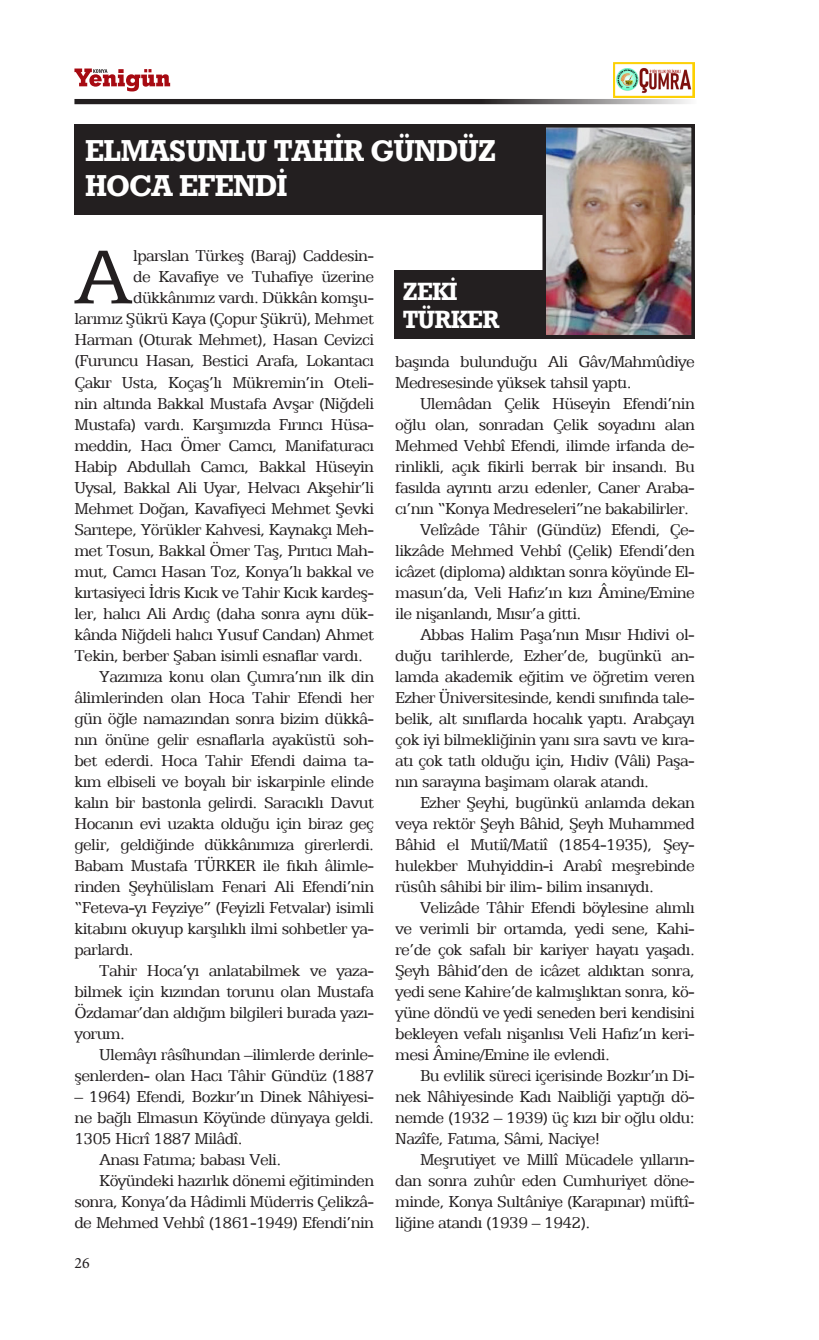
<style>
.page{position:relative;width:819px;height:1340px;background:#fff}
.page>*{position:absolute;margin:0;border:0;box-sizing:border-box;transform-origin:0 0}
.metin{font:86.1px "Egyptian 505 BT";color:#231f20}
.yatay_baslık{font:29.75px/35px "Geometric Slab 712 BT Bold A";letter-spacing:-.01em;color:#fff}
.yatay_baslık-2{font:24.5px "Geometric Slab 712 BT Bold A";letter-spacing:-.01em;color:#fff}
.metin-2{font:17.5px/21px "Egyptian 505 BT";letter-spacing:-.035em;color:#231f20;text-align:justify}
.t1{font:15.75px "Minion Pro";color:#231f20}
</style>
<div class="page">
<svg style="left:74px;top:68px;width:96px;height:23px"></svg>
<svg style="left:74px;top:99px;width:615px;height:5px;background:#464344"></svg>
<img style="left:613px;top:62px;width:81px;height:35px">
<div style="left:74px;top:124px;width:620px;height:91px;background:#231f20"></div>
<div style="left:394px;top:270px;width:300px;height:68px;background:#231f20"></div>
<img style="left:547px;top:129px;width:142px;height:204px">
<div style="left:542px;top:124px;width:152px;height:214px;border:4px solid #231f20"></div>
<p class="yatay_baslık" style="left:85px;top:132px;width:412px">ELMASUNLU TAHİR GÜNDÜZ<br>HOCA EFENDİ</p>
<p class="metin-2" style="left:133px;top:245px;width:242px">lparslan Türkeş (Baraj) Caddesin-</p>
<p class="metin-2" style="left:133px;top:266px;width:242px">de Kavafiye ve Tuhafiye üzerine</p>
<p class="metin-2" style="left:133px;top:287px;width:242px">dükkânımız vardı. Dükkân komşu-</p>
<p class="metin-2" style="left:74px;top:308px;width:301px">larımız Şükrü Kaya (Çopur Şükrü), Mehmet</p>
<p class="metin-2" style="left:74px;top:329px;width:301px">Harman (Oturak Mehmet), Hasan Cevizci</p>
<p class="metin-2" style="left:74px;top:350px;width:301px">(Furuncu Hasan, Bestici Arafa, Lokantacı</p>
<p class="metin-2" style="left:74px;top:371px;width:301px">Çakır Usta, Koçaş’lı Mükremin’in Oteli-</p>
<p class="metin-2" style="left:74px;top:392px;width:301px">nin altında Bakkal Mustafa Avşar (Niğdeli</p>
<p class="metin-2" style="left:74px;top:413px;width:301px">Mustafa) vardı. Karşımızda Fırıncı Hüsa-</p>
<p class="metin-2" style="left:74px;top:434px;width:301px">meddin, Hacı Ömer Camcı, Manifaturacı</p>
<p class="metin-2" style="left:74px;top:455px;width:301px">Habip Abdullah Camcı, Bakkal Hüseyin</p>
<p class="metin-2" style="left:74px;top:476px;width:301px">Uysal, Bakkal Ali Uyar, Helvacı Akşehir’li</p>
<p class="metin-2" style="left:74px;top:497px;width:301px">Mehmet Doğan, Kavafiyeci Mehmet Şevki</p>
<p class="metin-2" style="left:74px;top:518px;width:301px">Sarıtepe, Yörükler Kahvesi, Kaynakçı Meh-</p>
<p class="metin-2" style="left:74px;top:539px;width:301px">met Tosun, Bakkal Ömer Taş, Pırıtıcı Mah-</p>
<p class="metin-2" style="left:74px;top:560px;width:301px">mut, Camcı Hasan Toz, Konya’lı bakkal ve</p>
<p class="metin-2" style="left:74px;top:581px;width:301px">kırtasiyeci İdris Kıcık ve Tahir Kıcık kardeş-</p>
<p class="metin-2" style="left:74px;top:602px;width:301px">ler, halıcı Ali Ardıç (daha sonra aynı dük-</p>
<p class="metin-2" style="left:74px;top:623px;width:301px">kânda Niğdeli halıcı Yusuf Candan) Ahmet</p>
<p class="metin-2" style="left:74px;top:644px;width:290px">Tekin, berber Şaban isimli esnaflar vardı.</p>
<p class="metin-2" style="left:74px;top:665px;width:301px;text-indent:25px">Yazımıza konu olan Çumra’nın ilk din âlimlerinden olan Hoca Tahir Efendi her gün öğle namazından sonra bizim dükkâ&shy;nın önüne gelir esnaflarla ayaküstü soh&shy;bet ederdi. Hoca Tahir Efendi daima ta&shy;kım elbiseli ve boyalı bir iskarpinle elinde kalın bir bastonla gelirdi. Saracıklı Davut Hocanın evi uzakta olduğu için biraz geç gelir, geldiğinde dükkânımıza girerlerdi.<br>Babam Mustafa TÜRKER ile fıkıh âlimle&shy;rinden Şeyhülislam Fenari Ali Efendi’nin “Feteva-yı Feyziye” (Feyizli Fetvalar) isimli kitabını okuyup karşılıklı ilmi sohbetler ya&shy;parlardı.</p>
<p class="metin-2" style="left:74px;top:959px;width:301px;text-indent:25px">Tahir Hoca’yı anlatabilmek ve yaza&shy;bilmek için kızından torunu olan Mustafa Özdamar’dan aldığım bilgileri burada yazı&shy;yorum.</p>
<p class="metin-2" style="left:74px;top:1043px;width:301px;text-align:right">Ulemâyı râsîhundan –ilimlerde derinle&shy;şenlerden- olan Hacı Tâhir Gündüz (1887</p>
<p class="metin-2" style="left:74px;top:1085px;width:301px">– 1964) Efendi, Bozkır’ın Dinek Nâhiyesi&shy;ne bağlı Elmasun Köyünde dünyaya geldi.<br>1305 Hicrî 1887 Milâdî.</p>
<p class="metin-2" style="left:99px;top:1148px;width:183px">Anası Fatıma; babası Veli.</p>
<p class="metin-2" style="left:74px;top:1169px;width:301px;text-indent:25px">Köyündeki hazırlık dönemi eğitiminden sonra, Konya’da Hâdimli Müderris Çelikzâ&shy;de Mehmed Vehbî (1861-1949) Efendi’nin</p>
<p class="metin" style="left:74px;top:227px;width:60px">A</p>
<p class="t1" style="left:74px;top:1251px;width:17px">26</p>
<p class="yatay_baslık-2" style="left:403px;top:276px;width:56px">ZEKİ</p>
<p class="yatay_baslık-2" style="left:403px;top:304px;width:97px">TÜRKER</p>
<p class="metin-2" style="left:395px;top:350px;width:301px">başında bulunduğu Ali Gâv/Mahmûdiye<br>Medresesinde yüksek tahsil yaptı.</p>
<p class="metin-2" style="left:395px;top:392px;width:301px;text-indent:25px">Ulemâdan Çelik Hüseyin Efendi’nin oğlu olan, sonradan Çelik soyadını alan Mehmed Vehbî Efendi, ilimde irfanda de&shy;rinlikli, açık fikirli berrak bir insandı. Bu fasılda ayrıntı arzu edenler, Caner Araba&shy;cı’nın “Konya Medreseleri”ne bakabilirler.</p>
<p class="metin-2" style="left:395px;top:518px;width:301px;text-indent:25px">Velîzâde Tâhir (Gündüz) Efendi, Çe&shy;likzâde Mehmed Vehbî (Çelik) Efendi’den icâzet (diploma) aldıktan sonra köyünde El&shy;masun’da, Veli Hafız’ın kızı Âmine/Emine ile nişanlandı, Mısır’a gitti.</p>
<p class="metin-2" style="left:395px;top:623px;width:301px;text-indent:25px">Abbas Halim Paşa’nın Mısır Hıdivi ol&shy;duğu tarihlerde, Ezher’de, bugünkü an&shy;lamda akademik eğitim ve öğretim veren Ezher Üniversitesinde, kendi sınıfında tale&shy;belik, alt sınıflarda hocalık yaptı. Arabçayı çok iyi bilmekliğinin yanı sıra savtı ve kıra&shy;atı çok tatlı olduğu için, Hıdiv (Vâli) Paşa&shy;nın sarayına başimam olarak atandı.</p>
<p class="metin-2" style="left:395px;top:791px;width:301px;text-indent:25px">Ezher Şeyhi, bugünkü anlamda dekan veya rektör Şeyh Bâhid, Şeyh Muhammed Bâhid el Mutiî/Matiî (1854-1935), Şey&shy;hulekber Muhyiddin-i Arabî meşrebinde rüsûh sâhibi bir ilim- bilim insanıydı.</p>
<p class="metin-2" style="left:395px;top:896px;width:301px;text-indent:25px">Velizâde Tâhir Efendi böylesine alımlı ve verimli bir ortamda, yedi sene, Kahi&shy;re’de çok safalı bir kariyer hayatı yaşadı.<br>Şeyh Bâhid’den de icâzet aldıktan sonra, yedi sene Kahire’de kalmışlıktan sonra, kö&shy;yüne döndü ve yedi seneden beri kendisini bekleyen vefalı nişanlısı Veli Hafız’ın keri&shy;mesi Âmine/Emine ile evlendi.</p>
<p class="metin-2" style="left:395px;top:1064px;width:301px;text-indent:25px">Bu evlilik süreci içerisinde Bozkır’ın Di&shy;nek Nâhiyesinde Kadı Naibliği yaptığı dö&shy;nemde (1932 – 1939) üç kızı bir oğlu oldu:<br>Nazîfe, Fatıma, Sâmi, Naciye!</p>
<p class="metin-2" style="left:395px;top:1148px;width:301px;text-indent:25px">Meşrutiyet ve Millî Mücadele yılların&shy;dan sonra zuhûr eden Cumhuriyet döne&shy;minde, Konya Sultâniye (Karapınar) müftî&shy;liğine atandı (1939 – 1942).</p>
</div>
